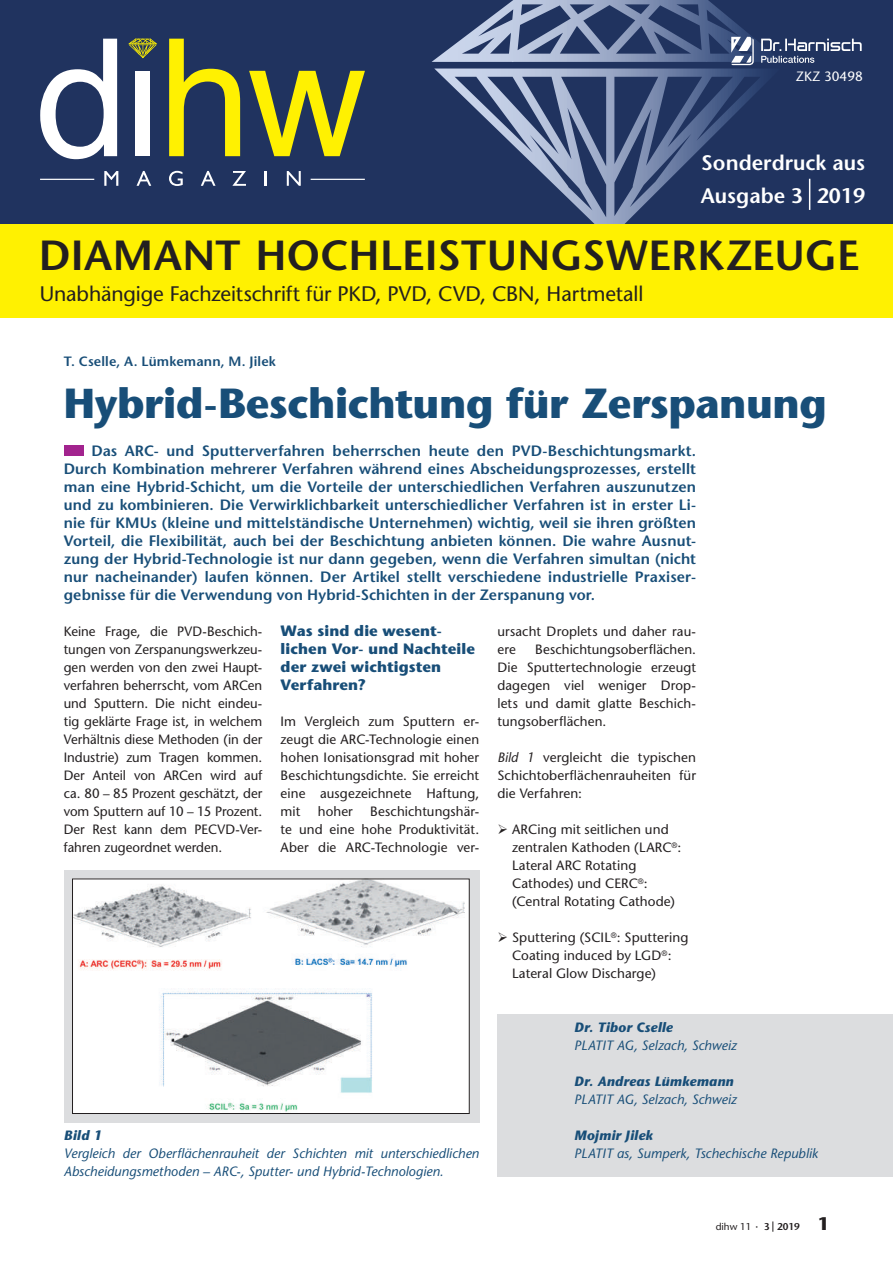
<style>
.page{position:relative;width:893px;height:1263px;background:#fff}
.page>*{position:absolute;margin:0;border:0;box-sizing:border-box;transform-origin:0 0}
.t1{font:700 42px "Stone Sans";letter-spacing:-.01em;color:#184e78}
.t2{font:600 42px "Stone Sans";letter-spacing:.01em;color:#231f20}
.t3{font:21px "Stone Sans";letter-spacing:-.005em;color:#231f20}
.t4{font:600 21px/33.3px "Stone Sans";color:#fff}
.t5{font:600 15px/18px "Stone Sans";letter-spacing:.01em;color:#184e78;text-align:justify}
.t6{font:700 15px/18px "Stone Sans";letter-spacing:.005em;color:#184e78}
.t7{font:13.5px/18px "Stone Sans";letter-spacing:.005em;color:#231f20;text-align:justify}
.t8{font:italic 13.5px/18px "Stone Sans";letter-spacing:.005em;color:#184e78}
.t9{font:italic 700 13.5px "Stone Sans";letter-spacing:.015em;color:#184e78}
.t10{font:600 13.5px "Stone Sans";letter-spacing:.015em;color:#184e78}
.t11{font:13.5px "Stone Sans";color:#fff}
.t12{font:9.9px "Stone Sans";color:#231f20}
.s1{font-style:italic}
.s2{font-size:12px}
.s3{font-weight:600}
.s4{font-weight:700;font-size:18px}
</style>
<div class="page">
<div style="left:0;top:0;width:893px;height:224px;background:#20335f"></div>
<svg style="left:40px;top:39px;width:77px;height:120px"></svg>
<div style="left:136px;top:71px;width:14px;height:85px;background:#fff"></div>
<svg style="left:169px;top:39px;width:71px;height:117px"></svg>
<svg style="left:249px;top:71px;width:116px;height:85px"></svg>
<svg style="left:104px;top:171px;width:14px;height:15px"></svg>
<svg style="left:137px;top:171px;width:14px;height:15px"></svg>
<svg style="left:169px;top:171px;width:14px;height:15px"></svg>
<svg style="left:201px;top:171px;width:15px;height:15px"></svg>
<svg style="left:232px;top:171px;width:14px;height:15px"></svg>
<svg style="left:265px;top:171px;width:2px;height:15px"></svg>
<svg style="left:287px;top:171px;width:14px;height:15px"></svg>
<hr style="left:40px;top:179px;width:54px;height:1px;background:#fff">
<hr style="left:311px;top:179px;width:54px;height:1px;background:#fff">
<svg style="left:128px;top:39px;width:29px;height:19px"></svg>
<svg style="left:432px;top:0;width:339px;height:224px"></svg>
<div style="left:0;top:224px;width:893px;height:94px;background:#fff101"></div>
<svg style="left:761px;top:39px;width:101px;height:24px"></svg>
<svg style="left:731px;top:37px;width:23px;height:28px"></svg>
<hr style="left:809px;top:179px;width:1px;height:31px;background:#fff">
<div style="left:64px;top:446px;width:20px;height:10px;background:#a2238e"></div>
<div style="left:497px;top:1014px;width:396px;height:162px;background:#dcdddf"></div>
<div style="left:64px;top:870px;width:415px;height:252px;background:#dcdddf"></div>
<img style="left:74px;top:881px;width:393px;height:231px">
<div style="left:72px;top:879px;width:397px;height:235px;border:1px solid #231f20"></div>
<p class="t11" style="left:796px;top:68px;width:69px">ZKZ 30498</p>
<h2 class="t4" style="left:701px;top:146px;width:166px">Sonderdruck aus<br>Ausgabe 3 2019</h2>
<h1 class="t2" style="left:39px;top:229px;width:823px">Diamant Hoch leIstungsWerkzeuge</h1>
<h2 class="t3" style="left:40px;top:281px;width:605px">Unabhängige Fachzeitschrift für PKD, PVD, CVD, CBN, Hartmetall</h2>
<p class="t10" style="left:64px;top:353px;width:214px">T. Cselle, A. Lümkemann, M . Jilek</p>
<h1 class="t1" style="left:64px;top:376px;width:765px">Hybrid-Beschichtung für Zerspanung</h1>
<p class="t5" style="left:91px;top:442px;width:45px">Das ARC</p>
<p class="t5" style="left:64px;top:442px;width:634px;text-indent:90px">- und Sputterverfahren beherrschen heute den PVD-Beschichtungsmarkt.<br>Durch Kombination mehrerer Verfahren während eines Abscheidungsprozesses, erstellt man eine Hybrid-Schicht, um die Vorteile der unterschiedlichen Verfahren auszunutzen und zu kombinieren. Die Verwirklichbarkeit unterschiedlicher Verfahren ist in erster Li&shy;nie für KMU</p>
<p class="t5" style="left:64px;top:514px;width:634px;text-indent:87px">s (kleine und mittelständische Unternehmen) wichtig, weil sie ihren größten Vorteil, die Flexibilität, auch bei der Beschichtung anbieten können. Die wahre Ausnut&shy;zung der Hybrid-Technologie ist nur dann gegeben, wenn die Verfahren simultan (nicht nur nacheinander) laufen können. Der Artikel stellt verschiedene industrielle Praxiser&shy;gebnisse für die Verwendung von Hybrid-Schichten in der Zerspanung vor.</p>
<p class="t7" style="left:64px;top:622px;width:200px">Keine Frage, die PVD-Beschich&shy;tungen von Zerspanungswerkzeu&shy;gen werden von den zwei Haupt&shy;verfahren beherrscht, vom ARCen und Sputtern. Die nicht eindeu&shy;tig geklärte Frage ist, in welchem Verhältnis diese Methoden (in der Industrie) zum Tragen kommen.<br>Der Anteil von ARCen wird auf ca. 80 – 85 Prozent geschätzt, der vom Sputtern auf 10 – 15 Prozent.<br>Der Rest kann dem PECVD-Ver&shy;fahren zugeordnet werden.</p>
<p class="t6" style="left:281px;top:622px;width:196px">Was sind die wesent&shy;lichen Vor- und Nachteile der zwei wichtigsten<br>Verfahren?</p>
<p class="t7" style="left:281px;top:712px;width:200px">Im Vergleich zum Sputtern er&shy;zeugt die ARC-Technologie einen hohen Ionisationsgrad mit hoher Beschichtungsdichte. Sie erreicht eine ausgezeichnete Haftung, mit</p>
<p class="t7" style="left:281px;top:802px;width:200px;text-indent:90px">Beschichtungshär&shy;te und eine hohe Produktivität.<br>Aber die ARC-Technologie ver-</p>
<p class="t7" style="left:318px;top:802px;width:37px">hoher</p>
<p class="t9" style="left:64px;top:1127px;width:40px">Bild 1</p>
<p class="t8" style="left:64px;top:1144px;width:417px">Vergleich der Oberflächenrauheit der Schichten mit unterschiedlichen<br>Abscheidungsmethoden – ARC-, Sputter- und Hybrid-Technologien.</p>
<p class="t7" style="left:497px;top:622px;width:200px">ursacht Droplets und daher rau&shy;ere</p>
<p class="t7" style="left:497px;top:640px;width:200px;text-indent:38px">Beschichtungsoberflächen.<br>Die Sputtertechnologie erzeugt dagegen viel weniger Drop&shy;lets und damit glatte Beschich&shy;tungsoberflächen.</p>
<p class="t7" style="left:497px;top:748px;width:200px"><span class="s1">Bild 1</span> vergleicht die typischen Schichtoberflächenrauheiten für die Verfahren:</p>
<p class="t7" style="left:512px;top:820px;width:171px;text-align:left;text-indent:-15px">➢ ARCing mit seitlichen und zentralen Kathoden (LARC<sup>®</sup>:<br>Lateral ARC Rotating<br>Cathodes) und CERC<sup>®</sup>: (Central Rotating Cathode)</p>
<p class="t7" style="left:512px;top:928px;width:178px;text-align:left;text-indent:-15px">➢ Sputtering (SCIL<sup>®</sup>: Sputtering<br>Coating induced by LGD<sup>®</sup>:<br>Lateral Glow Discharge)</p>
<p class="t9" style="left:574px;top:1019px;width:100px">Dr. Tibor Cselle</p>
<p class="t8" style="left:574px;top:1036px;width:165px">PLATIT AG, Selzach, Schweiz</p>
<p class="t9" style="left:574px;top:1073px;width:161px">Dr. Andreas Lümkemann</p>
<p class="t8" style="left:574px;top:1090px;width:165px">PLATIT AG, Selzach, Schweiz</p>
<p class="t9" style="left:574px;top:1127px;width:81px">Mojmir Jilek</p>
<p class="t8" style="left:574px;top:1144px;width:246px">PLATIT as, Sumperk, Tschechische Republik</p>
<p class="t12" style="left:716px;top:1221px;width:115px">dihw 11 <span class="s2">·</span> <span class="s3">3 2019</span> <span class="s4">1</span></p>
</div>
